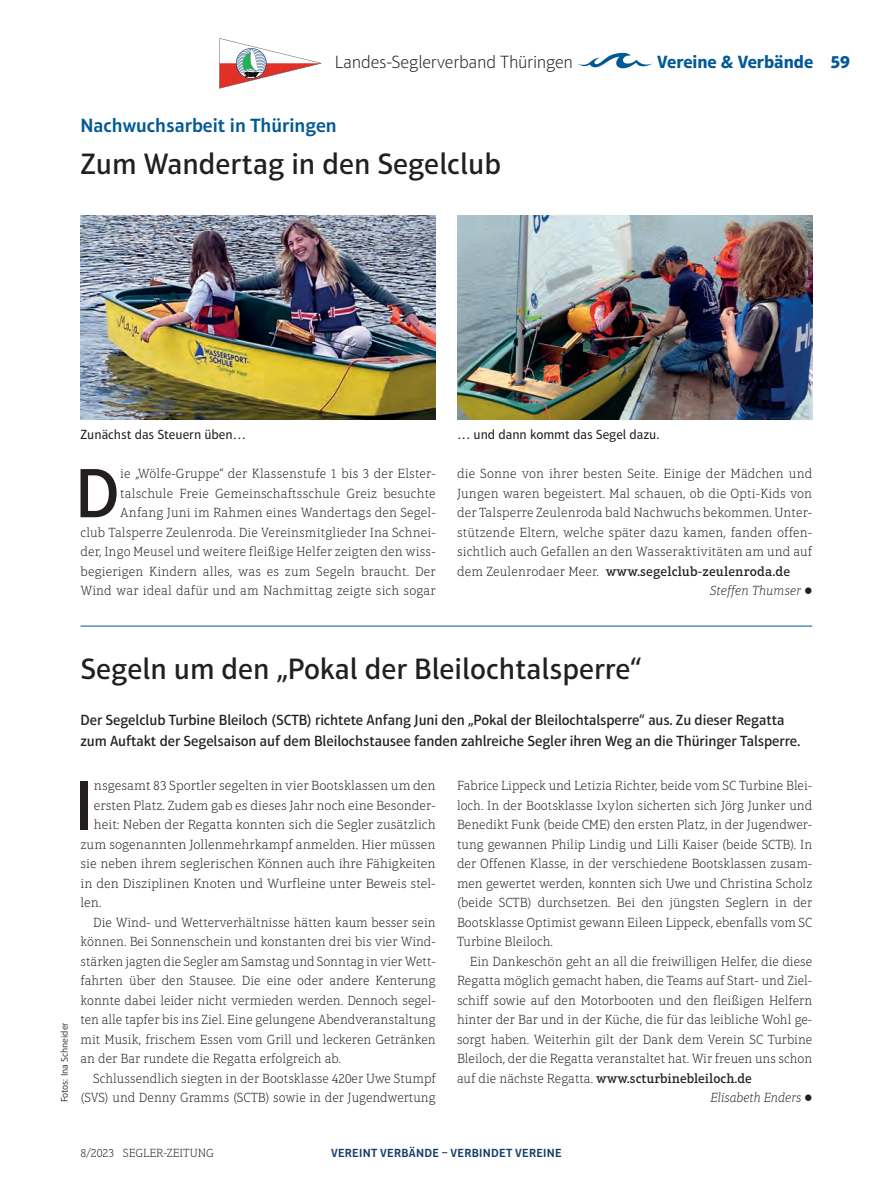
<style>
.page{position:relative;width:894px;height:1191px;background:#fff}
.page>*{position:absolute;margin:0;border:0;box-sizing:border-box;transform-origin:0 0}
.t1{font:500 70.8px "Aptifer Sans LT Pro";color:#231f20}
.t2{font:500 30px "Aptifer Sans LT Pro";color:#231f20}
.t3{font:600 19.5px "Aptifer Sans LT Pro";color:#005996}
.t4{font:100 18px "Aptifer Sans LT Pro";letter-spacing:-.01em;color:#231f20}
.t5{font:700 18px "Aptifer Sans LT Pro";letter-spacing:-.005em;color:#005996}
.t6{font:500 15px/21px "Aptifer Sans LT Pro";letter-spacing:-.005em;color:#231f20}
.t7{font:100 13.5px/19.5px "Aptifer Slab LT Pro";color:#231f20;text-align:justify}
.t8{font:500 13.5px "Aptifer Slab LT Pro";color:#231f20}
.t9{font:13.5px "Aptifer Sans LT Pro";color:#231f20}
.t10{font:italic 100 13.5px "Aptifer Slab LT Pro";color:#231f20}
.t11{font:600 12px "Aptifer Sans LT Pro";letter-spacing:.025em;color:#133a6a}
.t12{font:100 12px "Aptifer Slab LT Pro";color:#231f20}
.t13{font:300 9.75px "Aptifer Sans LT Pro";color:#231f20}
.s1{font-weight:100}
.s2{font-style:normal}
</style>
<div class="page">
<svg style="left:577px;top:52px;width:76px;height:17px"></svg>
<svg style="left:219px;top:38px;width:103px;height:51px"></svg>
<img style="left:80px;top:215px;width:356px;height:205px">
<img style="left:457px;top:215px;width:355px;height:205px">
<hr style="left:80px;top:626px;width:732px;height:1px;background:#005996">
<h3 class="t4" style="left:335px;top:52px;width:240px">Landes-Seglerverband Thüringen</h3>
<h3 class="t5" style="left:657px;top:51px;width:194px">Vereine &amp; Verbände 59</h3>
<h3 class="t3" style="left:80px;top:114px;width:258px">Nachwuchsarbeit in Thüringen</h3>
<h2 class="t2" style="left:80px;top:146px;width:422px">Zum Wandertag in den Segelclub</h2>
<p class="t9" style="left:80px;top:427px;width:167px">Zunächst das Steuern üben…</p>
<p class="t9" style="left:457px;top:427px;width:204px">… und dann kommt das Segel dazu.</p>
<p class="t7" style="left:80px;top:464px;width:357px;text-align:right">ie „Wölfe-Gruppe“ der Klassenstufe 1 bis 3 der Elster&shy;talschule Freie Gemeinschaftsschule Greiz besuchte Anfang Juni im Rahmen eines Wandertags den Segel-<br>club Talsperre Zeulenroda. Die Vereinsmitglieder Ina Schnei&shy;der, Ingo Meusel und weitere fleißige Helfer zeigten den wiss&shy;begierigen Kindern alles, was es zum Segeln braucht. Der Wind war ideal dafür und am Nachmittag zeigte sich sogar</p>
<p class="t7" style="left:457px;top:464px;width:357px">die Sonne von ihrer besten Seite. Einige der Mädchen und</p>
<h1 class="t1" style="left:75px;top:452px;width:46px">D</h1>
<p class="t7" style="left:457px;top:483px;width:357px">Jungen waren begeistert. Mal schauen, ob die Opti-Kids von</p>
<p class="t7" style="left:457px;top:503px;width:357px">der Talsperre Zeulenroda bald Nachwuchs bekommen. Unter-</p>
<p class="t7" style="left:457px;top:522px;width:357px">stützende Eltern, welche später dazu kamen, fanden offen-</p>
<p class="t7" style="left:457px;top:542px;width:357px">sichtlich auch Gefallen an den Wasseraktivitäten am und auf</p>
<p class="t8" style="left:457px;top:563px;width:335px"><span class="s1">dem Zeulenrodaer Meer.</span> www.segelclub-zeulenroda.de</p>
<p class="t10" style="left:710px;top:583px;width:104px">Steffen Thumser <span class="s2">●</span></p>
<p class="t13" style="left:59px;top:1102px;width:82px;rotate:-90deg">Fotos: Ina Schneider</p>
<h2 class="t2" style="left:80px;top:651px;width:563px">Segeln um den „Pokal der Bleilochtalsperre“</h2>
<p class="t6" style="left:80px;top:709px;width:721px">Der Segelclub Turbine Bleiloch (SCTB) richtete Anfang Juni den „Pokal der Bleilochtalsperre“ aus. Zu dieser Regatta zum Auftakt der Segelsaison auf dem Bleilochstausee fanden zahlreiche Segler ihren Weg an die Thüringer Talsperre.</p>
<h1 class="t1" style="left:75px;top:764px;width:21px">I</h1>
<p class="t7" style="left:94px;top:776px;width:343px">nsgesamt 83 Sportler segelten in vier Bootsklassen um den</p>
<p class="t7" style="left:457px;top:776px;width:357px">Fabrice Lippeck und Letizia Richter, beide vom SC Turbine Blei&shy;loch. In der Bootsklasse Ixylon sicherten sich Jörg Junker und Benedikt Funk (beide CME) den ersten Platz, in der Jugendwer&shy;tung gewannen Philip Lindig und Lilli Kaiser (beide SCTB). In der Offenen Klasse, in der verschiedene Bootsklassen zusam&shy;men gewertet werden, konnten sich Uwe und Christina Scholz (beide SCTB) durchsetzen. Bei den jüngsten Seglern in der Bootsklasse Optimist gewann Eileen Lippeck, ebenfalls vom SC Turbine Bleiloch.</p>
<p class="t7" style="left:470px;top:952px;width:344px">Ein Dankeschön geht an all die freiwilligen Helfer, die diese</p>
<p class="t7" style="left:457px;top:971px;width:357px">Regatta möglich gemacht haben, die Teams auf Start- und Ziel-</p>
<p class="t7" style="left:457px;top:991px;width:357px">schiff sowie auf den Motorbooten und den fleißigen Helfern</p>
<p class="t7" style="left:457px;top:1010px;width:357px">hinter der Bar und in der Küche, die für das leibliche Wohl ge-</p>
<p class="t7" style="left:457px;top:1030px;width:357px">sorgt haben. Weiterhin gilt der Dank dem Verein SC Turbine</p>
<p class="t7" style="left:457px;top:1049px;width:357px">Bleiloch, der die Regatta veranstaltet hat. Wir freuen uns schon</p>
<p class="t8" style="left:457px;top:1070px;width:296px"><span class="s1">auf die nächste Regatta.</span> www.scturbinebleiloch.de</p>
<p class="t10" style="left:710px;top:1090px;width:103px">Elisabeth Enders <span class="s2">●</span></p>
<p class="t7" style="left:94px;top:796px;width:343px">ersten Platz. Zudem gab es dieses Jahr noch eine Besonder-</p>
<p class="t7" style="left:94px;top:815px;width:343px">heit: Neben der Regatta konnten sich die Segler zusätzlich</p>
<p class="t7" style="left:80px;top:835px;width:357px">zum sogenannten Jollenmehrkampf anmelden. Hier müssen</p>
<p class="t7" style="left:80px;top:854px;width:357px">sie neben ihrem seglerischen Können auch ihre Fähigkeiten</p>
<p class="t7" style="left:80px;top:874px;width:357px">in den Disziplinen Knoten und Wurfleine unter Beweis stel-</p>
<p class="t7" style="left:80px;top:893px;width:23px">len.</p>
<p class="t7" style="left:93px;top:913px;width:344px">Die Wind- und Wetterverhältnisse hätten kaum besser sein</p>
<p class="t7" style="left:80px;top:932px;width:357px">können. Bei Sonnenschein und konstanten drei bis vier Wind-</p>
<p class="t7" style="left:80px;top:952px;width:357px">stärken jagten die Segler am Samstag und Sonntag in vier Wett-</p>
<p class="t7" style="left:80px;top:971px;width:357px">fahrten über den Stausee. Die eine oder andere Kenterung</p>
<p class="t7" style="left:80px;top:991px;width:357px">konnte dabei leider nicht vermieden werden. Dennoch segel-</p>
<p class="t7" style="left:80px;top:1010px;width:357px">ten alle tapfer bis ins Ziel. Eine gelungene Abendveranstaltung</p>
<p class="t7" style="left:80px;top:1030px;width:357px">mit Musik, frischem Essen vom Grill und leckeren Getränken</p>
<p class="t7" style="left:80px;top:1049px;width:262px">an der Bar rundete die Regatta erfolgreich ab.</p>
<p class="t7" style="left:93px;top:1069px;width:344px">Schlussendlich siegten in der Bootsklasse 420er Uwe Stumpf</p>
<p class="t7" style="left:80px;top:1088px;width:357px">(SVS) und Denny Gramms (SCTB) sowie in der Jugendwertung</p>
<p class="t12" style="left:80px;top:1146px;width:135px">8/2023 SEGLER-ZEITUNG</p>
<p class="t11" style="left:331px;top:1146px;width:232px">VEREINT VERBÄNDE – VERBINDET VEREINE</p>
</div>
